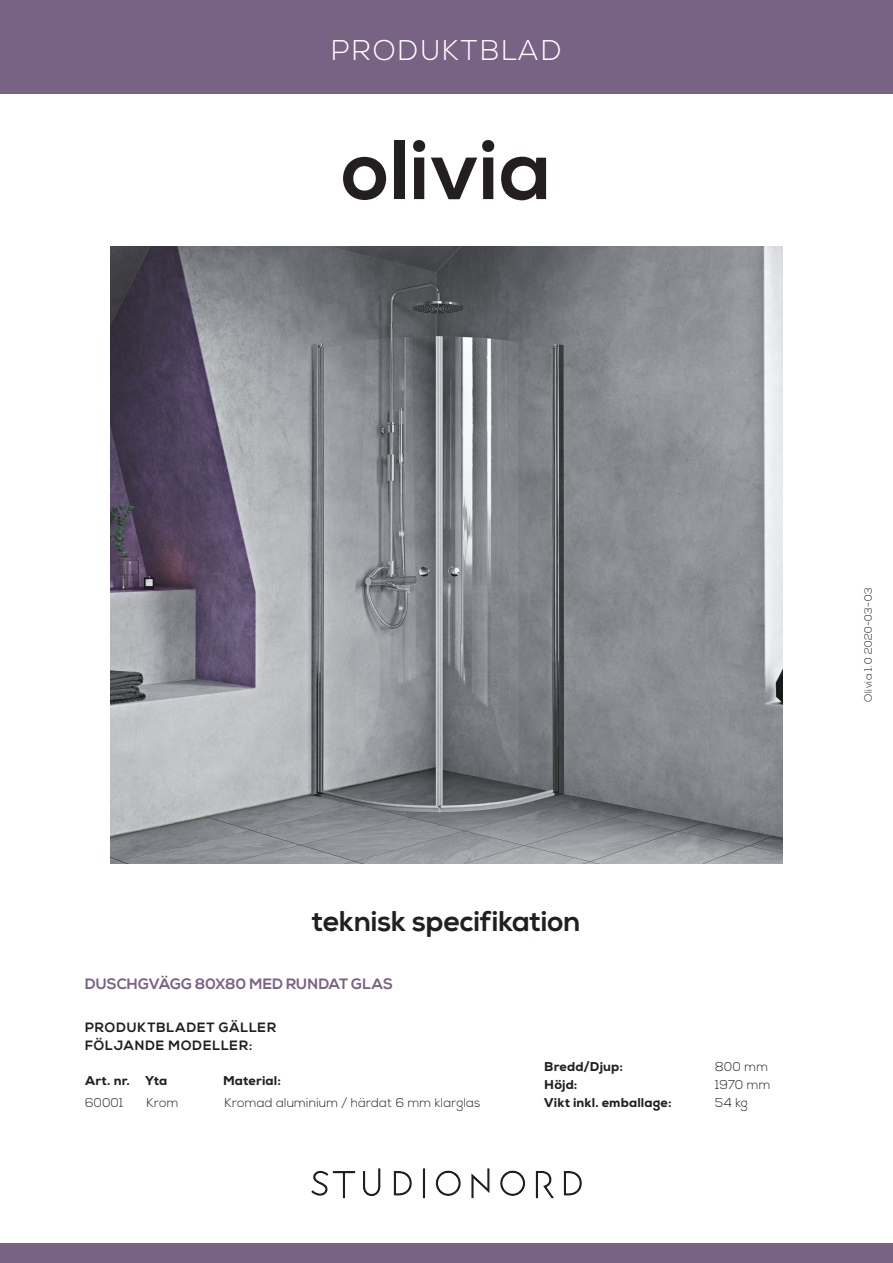
<style>
.page{position:relative;width:893px;height:1263px;background:#fff}
.page>*{position:absolute;margin:0;border:0;box-sizing:border-box;transform-origin:0 0}
.Ingress_centrerat{font:700 84px "Nexa";letter-spacing:.01em;color:#231f20}
.t1{font:700 28.5px "Nexa";color:#231f20}
.Ingress_centrerat-2{font:300 28.5px "Nexa";letter-spacing:.08em;color:#fff}
.sid_2_fakta{font:700 15px "Nexa";letter-spacing:.005em;color:#796384}
.Ingress_centrerat-3{font:700 13.5px/18px "Nexa";letter-spacing:.065em;color:#231f20}
.sid_2_fakta-2{font:300 12.75px "Nexa";letter-spacing:.015em;color:#231f20}
.sid_2_fakta-3{font:800 12.75px "Nexa";letter-spacing:.015em;color:#231f20}
.versionsnummer{font:300 10.5px "Nexa";letter-spacing:.03em;color:#231f20}
</style>
<div class="page">
<div style="left:0;top:0;width:893px;height:94px;background:#796384"></div>
<div style="left:0;top:1244px;width:893px;height:19px;background:#796384"></div>
<img style="left:111px;top:247px;width:671px;height:616px">
<svg style="left:311px;top:1168px;width:271px;height:30px"></svg>
<p class="Ingress_centrerat-2" style="left:331px;top:33px;width:232px">PRODUKTBLAD</p>
<p class="Ingress_centrerat" style="left:342px;top:122px;width:211px">olivia</p>
<p class="t1" style="left:312px;top:905px;width:270px">teknisk specifikation</p>
<p class="sid_2_fakta" style="left:85px;top:975px;width:309px">DUSCHGVÄGG 80X80 MED RUNDAT GLAS</p>
<p class="Ingress_centrerat-3" style="left:85px;top:1018px;width:193px">PRODUKTBLADET GÄLLER<br>FÖLJANDE MODELLER:</p>
<p class="sid_2_fakta-3" style="left:85px;top:1072px;width:84px">Art. nr. Yta</p>
<p class="sid_2_fakta-3" style="left:223px;top:1072px;width:59px">Material:</p>
<p class="sid_2_fakta-2" style="left:85px;top:1095px;width:40px">60001</p>
<p class="sid_2_fakta-2" style="left:147px;top:1095px;width:34px">Krom</p>
<p class="sid_2_fakta-2" style="left:225px;top:1095px;width:257px">Kromad aluminium / härdat 6 mm klarglas</p>
<p class="sid_2_fakta-3" style="left:544px;top:1058px;width:80px">Bredd/Djup:</p>
<p class="sid_2_fakta-2" style="left:715px;top:1059px;width:54px">800 mm</p>
<p class="sid_2_fakta-3" style="left:544px;top:1076px;width:35px">Höjd:</p>
<p class="sid_2_fakta-2" style="left:715px;top:1077px;width:57px">1970 mm</p>
<p class="sid_2_fakta-3" style="left:544px;top:1094px;width:129px">Vikt inkl. emballage:</p>
<p class="sid_2_fakta-2" style="left:715px;top:1095px;width:34px">54 kg</p>
<p class="versionsnummer" style="left:862px;top:702px;width:116px;rotate:-90deg">Olivia 1.0 2020-03-03</p>
</div>
